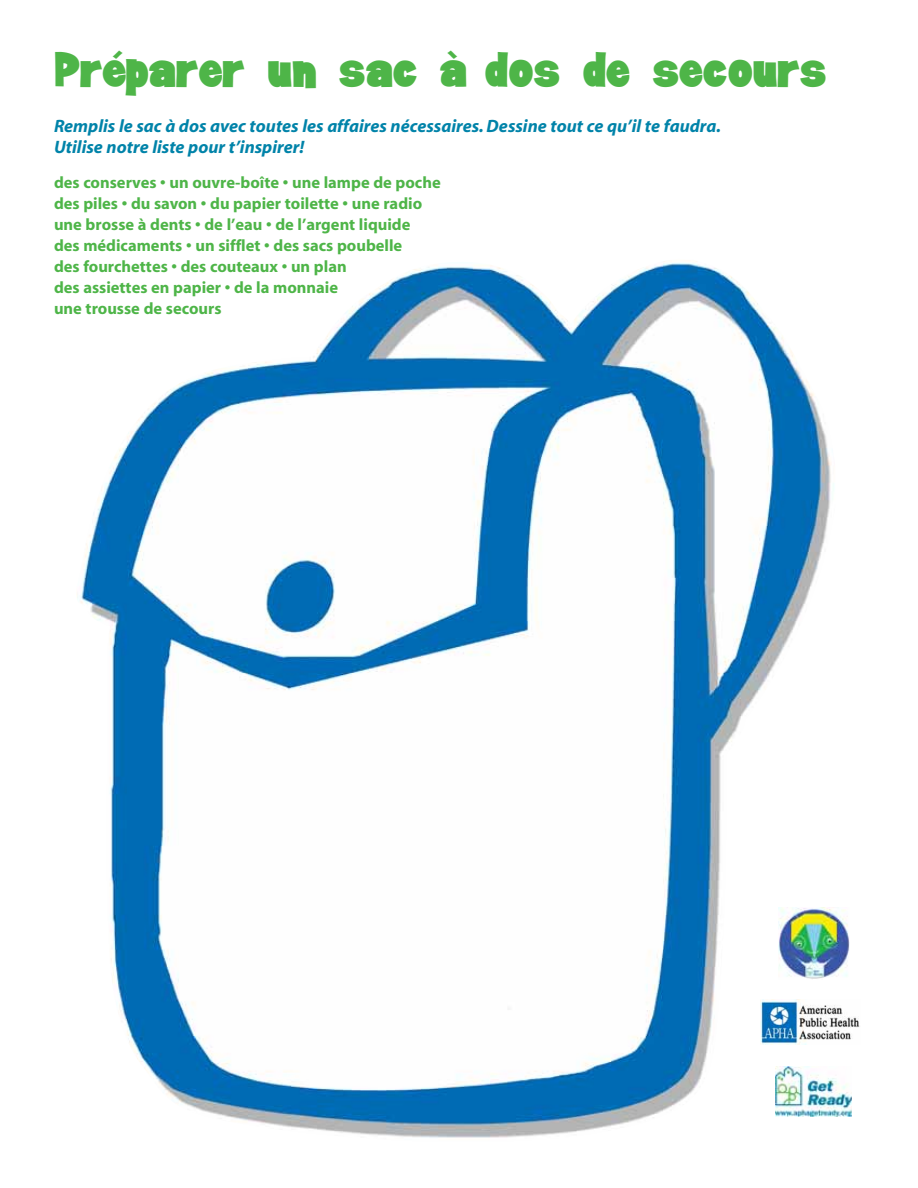
<style>
.page{position:relative;width:918px;height:1188px;background:#fff}
.page>*{position:absolute;margin:0;border:0;box-sizing:border-box;transform-origin:0 0}
.t1{font:45px "Jan Brady";color:#4eb548}
.t2{font:italic 700 18px/21px "Myriad";color:#0083a9}
.t3{font:700 16.5px/21px "Myriad";color:#4eb548}
</style>
<div class="page">
<img style="left:835px;top:909px;width:14px;height:68px">
<img style="left:835px;top:1007px;width:25px;height:33px">
<img style="left:835px;top:1080px;width:16px;height:37px">
<img style="left:77px;top:260px;width:758px;height:878px">
<h1 class="t1" style="left:54px;top:52px;width:774px">Préparer un sac à dos de secours</h1>
<p class="t2" style="left:54px;top:117px;width:669px">Remplis le sac à dos avec toutes les affaires nécessaires. Dessine tout ce qu’il te faudra.<br>Utilise notre liste pour t’inspirer!</p>
<p class="t3" style="left:54px;top:173px;width:388px">des conserves • un ouvre-boîte • une lampe de poche des piles • du savon • du papier toilette • une radio une brosse à dents • de l’eau • de l’argent liquide<br>des médicaments • un sifflet • des sacs poubelle<br>des fourchettes • des couteaux • un plan<br>des assiettes en papier • de la monnaie<br>une trousse de secours</p>
</div>
